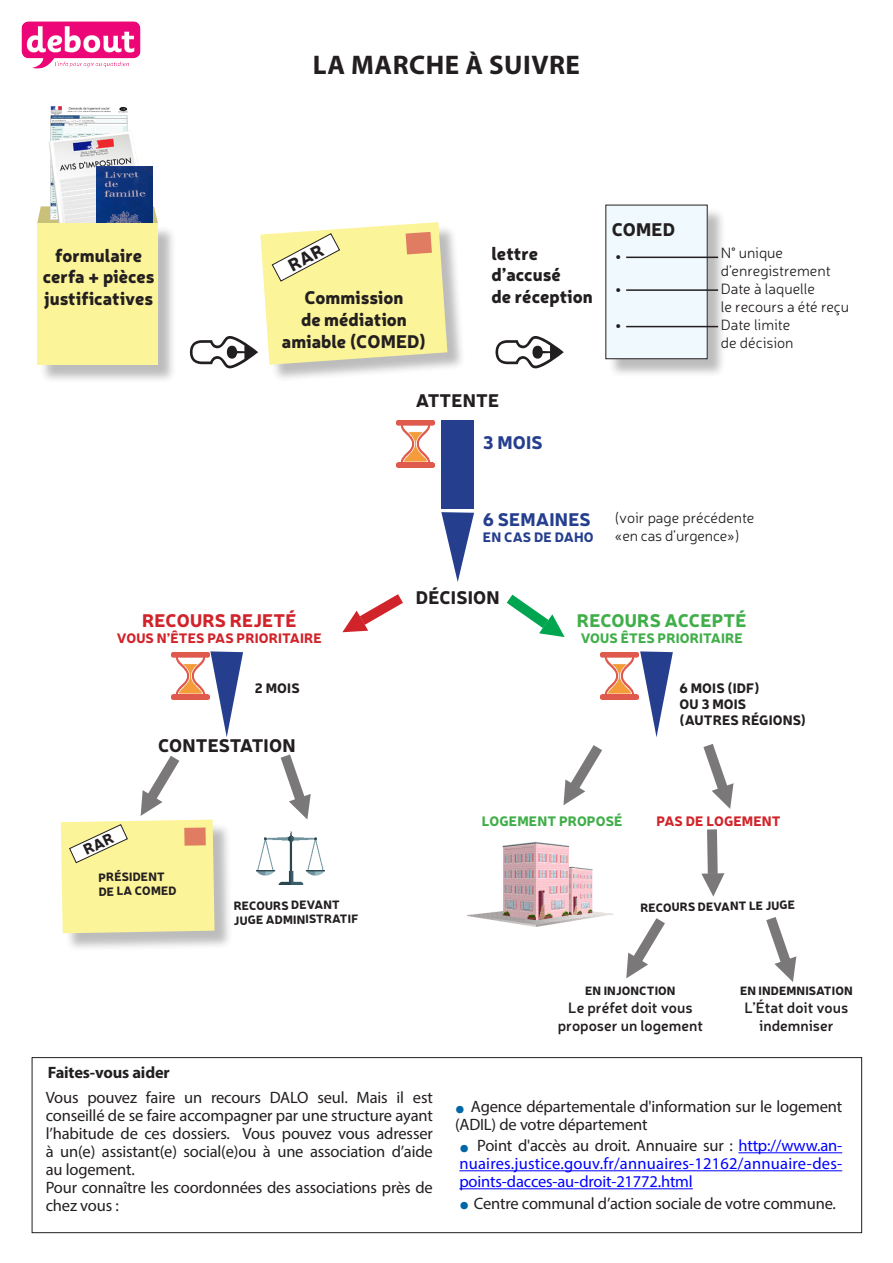
<style>
.page{position:relative;width:893px;height:1263px;background:#fff}
.page>*{position:absolute;margin:0;border:0;box-sizing:border-box;transform-origin:0 0}
.t1{font:700 27px "Myriad Pro";letter-spacing:.02em;color:#231f20}
.t2{font:900 18px/21.6px "Neris";color:#231f20;text-align:center}
.t3{font:900 18px "Neris";letter-spacing:.01em;color:#40ae49}
.t4{font:900 18px "Neris";letter-spacing:.01em;color:#253f8e}
.t5{font:900 18px "Neris";letter-spacing:.01em;color:#d1232a}
.t6{font:16.5px/18px "Myriad Pro";letter-spacing:-.01em;color:#231f20}
.t7{font:16.5px/18px "Myriad Pro";letter-spacing:-.01em;color:#00f;text-align:justify}
.t8{font:700 16.5px "Myriad Pro";letter-spacing:-.01em;color:#231f20}
.t9{font:300 15px/18px "Neris";color:#231f20}
.t10{font:600 15px/18px "Neris";color:#231f20;text-align:center}
.t11{font:700 15px "Myriad Pro";color:#231f20}
.t12{font:900 13.5px "Neris";letter-spacing:.01em;color:#d1232a}
.t13{font:900 13.5px/16.2px "Neris";letter-spacing:.01em;color:#231f20}
.t14{font:900 13.5px "Neris";letter-spacing:.01em;color:#40ae49}
.t15{font:900 13.5px "Neris";letter-spacing:.01em;color:#253f8e}
.t16{font:900 11.85px/14.2px "Neris";letter-spacing:.01em;color:#231f20}
.s1{font-weight:700;font-size:28.5px;color:#0166a5}
.s2{color:#231f20}
</style>
<div class="page">
<img style="left:256px;top:832px;width:68px;height:52px">
<div style="left:263px;top:225px;width:203px;height:158px;background:#231f20;opacity:.3"></div>
<div style="left:63px;top:822px;width:170px;height:130px;background:#231f20;opacity:.3"></div>
<svg style="left:37px;top:206px;width:121px;height:17px"></svg>
<img style="left:50px;top:106px;width:78px;height:24px">
<img style="left:48px;top:130px;width:91px;height:93px">
<img style="left:97px;top:166px;width:55px;height:57px">
<div style="left:39px;top:226px;width:138px;height:157px;background:#231f20;opacity:.3"></div>
<div style="left:37px;top:223px;width:121px;height:142px;background:#fcf498"></div>
<div style="left:608px;top:207px;width:118px;height:170px;background:#231f20;opacity:.3"></div>
<div style="left:606px;top:205px;width:101px;height:154px;background:#f0f9fd"></div>
<svg style="left:210px;top:651px;width:33px;height:86px"></svg>
<svg style="left:640px;top:651px;width:33px;height:86px"></svg>
<svg style="left:441px;top:512px;width:33px;height:70px"></svg>
<img style="left:468px;top:842px;width:146px;height:85px">
<hr style="left:738px;top:1152px;width:104px;height:1px;background:#00f">
<hr style="left:459px;top:1170px;width:383px;height:1px;background:#00f">
<hr style="left:459px;top:1188px;width:234px;height:1px;background:#00f">
<hr style="left:626px;top:289px;width:92px;height:2px;background:#231f20">
<hr style="left:626px;top:326px;width:92px;height:1px;background:#231f20">
<hr style="left:626px;top:257px;width:92px;height:1px;background:#231f20">
<img style="left:397px;top:420px;width:38px;height:48px">
<img style="left:172px;top:652px;width:38px;height:48px">
<img style="left:601px;top:652px;width:38px;height:48px">
<svg style="left:281px;top:754px;width:30px;height:65px"></svg>
<svg style="left:766px;top:917px;width:30px;height:65px"></svg>
<svg style="left:703px;top:744px;width:30px;height:65px"></svg>
<svg style="left:701px;top:829px;width:23px;height:67px"></svg>
<svg style="left:626px;top:918px;width:39px;height:60px"></svg>
<svg style="left:563px;top:745px;width:39px;height:60px"></svg>
<svg style="left:342px;top:594px;width:61px;height:38px"></svg>
<svg style="left:507px;top:595px;width:58px;height:42px"></svg>
<div style="left:441px;top:420px;width:33px;height:89px;background:#253f8e"></div>
<div style="left:32px;top:1057px;width:830px;height:176px;border:1px solid #231f20"></div>
<img style="left:21px;top:21px;width:119px;height:48px">
<svg style="left:260px;top:222px;width:187px;height:146px;background:#f6eda5"></svg>
<svg style="left:61px;top:756px;width:154px;height:177px"></svg>
<p class="t1" style="left:313px;top:48px;width:269px">LA MARCHE À SUIVRE</p>
<p class="t2" style="left:43px;top:243px;width:113px">formulaire cerfa + pièces justificatives</p>
<p class="t2" style="left:492px;top:241px;width:103px;text-align:left">lettre d’accusé<br>de réception</p>
<p class="t2" style="left:282px;top:286px;width:146px">Commission<br>de médiation amiable (COMED)</p>
<p class="t2" style="left:416px;top:388px;width:85px">ATTENTE</p>
<p class="t4" style="left:483px;top:429px;width:61px">3 MOIS</p>
<p class="t2" style="left:612px;top:218px;width:65px">COMED</p>
<p class="t11" style="left:616px;top:246px;width:7px">•</p>
<p class="t11" style="left:616px;top:279px;width:7px">•</p>
<p class="t11" style="left:616px;top:315px;width:7px">•</p>
<p class="t9" style="left:721px;top:243px;width:111px">N° unique d’enregistrement</p>
<p class="t9" style="left:721px;top:279px;width:130px">Date à laquelle<br>le recours a été reçu</p>
<p class="t9" style="left:721px;top:315px;width:74px">Date limite de décision</p>
<p class="t4" style="left:483px;top:506px;width:109px">6 SEMAINES</p>
<p class="t15" style="left:483px;top:527px;width:112px">EN CAS DE DAHO</p>
<p class="t2" style="left:416px;top:586px;width:85px">DÉCISION</p>
<p class="t9" style="left:615px;top:509px;width:141px">(voir page précédente «en cas d’urgence»)</p>
<p class="t5" style="left:142px;top:607px;width:156px">RECOURS REJETÉ</p>
<p class="t12" style="left:117px;top:628px;width:206px">VOUS N’ÊTES PAS PRIORITAIRE</p>
<p class="t3" style="left:577px;top:607px;width:171px">RECOURS ACCEPTÉ</p>
<p class="t14" style="left:581px;top:628px;width:164px">VOUS ÊTES PRIORITAIRE</p>
<p class="t13" style="left:255px;top:679px;width:46px">2 MOIS</p>
<p class="t13" style="left:679px;top:679px;width:82px">6 MOIS (IDF)</p>
<p class="t13" style="left:679px;top:695px;width:128px">OU 3 MOIS (AUTRES RÉGIONS)</p>
<p class="t2" style="left:158px;top:733px;width:139px">CONTESTATION</p>
<p class="t16" style="left:98px;top:869px;width:79px;rotate:-1deg">PRÉSIDENT<br>DE LA COMED</p>
<p class="t14" style="left:482px;top:812px;width:142px">LOGEMENT PROPOSÉ</p>
<p class="t12" style="left:657px;top:812px;width:126px">PAS DE LOGEMENT</p>
<p class="t16" style="left:233px;top:898px;width:126px;rotate:-1deg">RECOURS DEVANT<br>JUGE ADMINISTRATIF</p>
<p class="t16" style="left:640px;top:900px;width:156px;rotate:-1deg">RECOURS DEVANT LE JUGE</p>
<p class="t8" style="left:48px;top:1062px;width:123px">Faites-vous aider</p>
<p class="t6" style="left:46px;top:1088px;width:389px;text-align:justify">Vous pouvez faire un recours DALO seul. Mais il est conseillé de se faire accompagner par une structure ayant l’habitude de ces dossiers. Vous pouvez vous adresser à un(e) assistant(e) social(e)ou à une association d’aide au logement.</p>
<p class="t6" style="left:46px;top:1178px;width:389px">Pour connaître les coordonnées des associations près de chez vous :</p>
<p class="t16" style="left:585px;top:983px;width:92px">EN INJONCTION</p>
<p class="t10" style="left:558px;top:998px;width:147px">Le préfet doit vous proposer un logement</p>
<p class="t16" style="left:740px;top:983px;width:114px">EN INDEMNISATION</p>
<p class="t10" style="left:744px;top:998px;width:105px">L’État doit vous indemniser</p>
<p class="t6" style="left:455px;top:1097px;width:389px"><span class="s1">•</span> Agence départementale d'information sur le logement (ADIL) de votre département</p>
<p class="t7" style="left:459px;top:1136px;width:384px"><span class="s1">•</span> <span class="s2">Point d'accès au droit. Annuaire sur :</span> http://www.an&shy;nuaires.justice.gouv.fr/annuaires-12162/annuaire-des&shy;points-dacces-au-droit-21772.html</p>
<p class="t6" style="left:459px;top:1194px;width:378px"><span class="s1">•</span> Centre communal d’action sociale de votre commune.</p>
</div>
